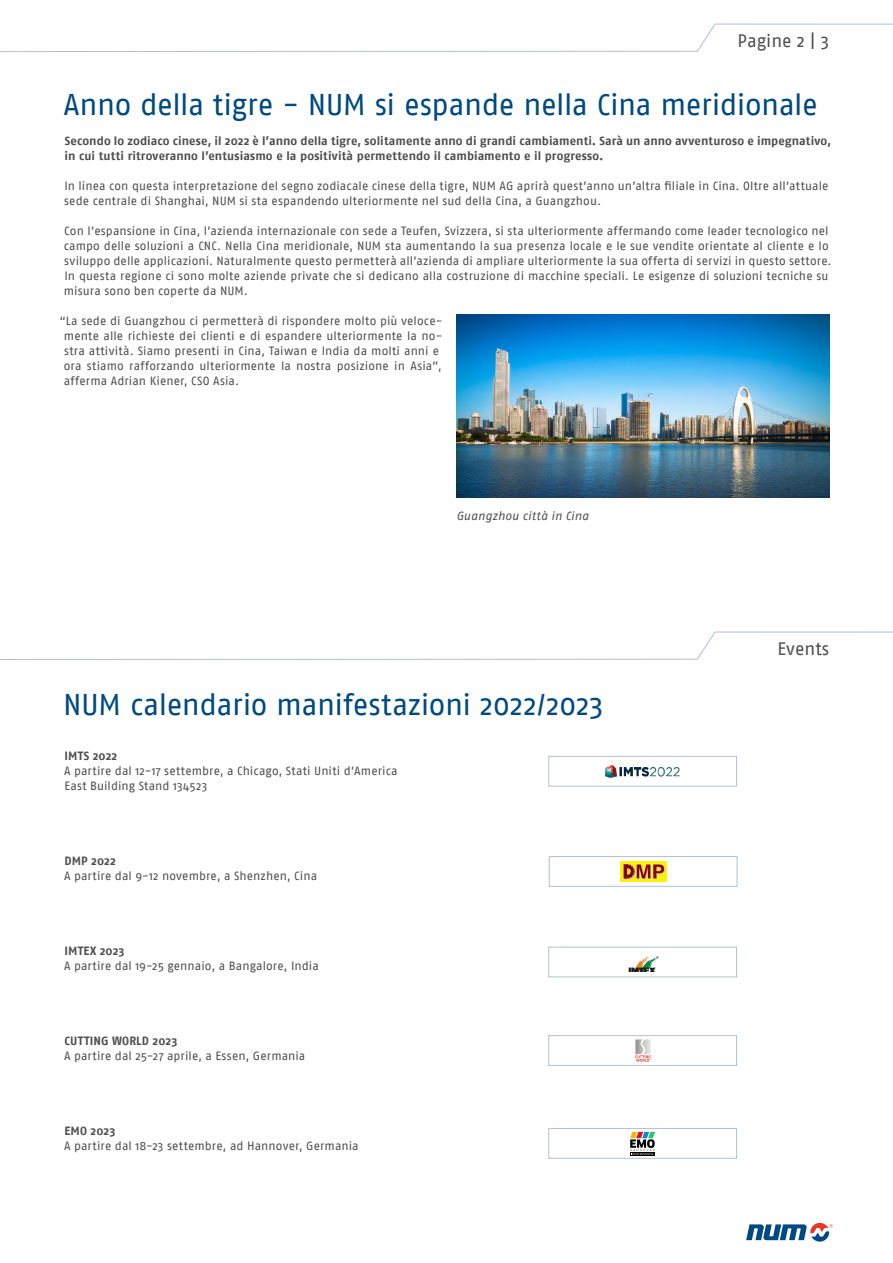
<style>
.page{position:relative;width:893px;height:1263px;background:#fff}
.page>*{position:absolute;margin:0;border:0;box-sizing:border-box;transform-origin:0 0}
.t1{font:30px "Fago No";letter-spacing:-.015em;color:#004a82}
.t2{font:18px "Fago No";color:#4d4f4e}
.t3{font:12px/15px "Fago No";letter-spacing:.01em;color:#4d4f4e}
.t4{font:700 12px/15px "Fago No";letter-spacing:.01em;color:#4d4f4e}
.t5{font:italic 12px "Fago No";letter-spacing:.01em;color:#4d4f4e}
</style>
<div class="page">
<svg style="left:0;top:23px;width:893px;height:29px"></svg>
<svg style="left:0;top:631px;width:893px;height:29px"></svg>
<svg style="left:746px;top:1223px;width:87px;height:18px"></svg>
<div style="left:548px;top:947px;width:189px;height:30px;border:1px solid #b0c5d4"></div>
<img style="left:628px;top:956px;width:31px;height:16px">
<img style="left:457px;top:314px;width:372px;height:184px">
<div style="left:548px;top:756px;width:189px;height:31px;border:1px solid #b0c5d4"></div>
<img style="left:605px;top:764px;width:75px;height:14px">
<div style="left:548px;top:1128px;width:189px;height:31px;border:1px solid #b0c5d4"></div>
<svg style="left:630px;top:1132px;width:25px;height:23px"></svg>
<div style="left:548px;top:1035px;width:189px;height:31px;border:1px solid #b0c5d4"></div>
<img style="left:635px;top:1039px;width:16px;height:23px">
<div style="left:549px;top:856px;width:189px;height:31px;border:1px solid #b0c5d4"></div>
<img style="left:621px;top:861px;width:46px;height:21px">
<h2 class="t2" style="left:737px;top:31px;width:93px">Pagine 2 | 3</h2>
<h1 class="t1" style="left:63px;top:88px;width:756px">Anno della tigre - NUM si espande nella Cina meridionale</h1>
<p class="t4" style="left:65px;top:133px;width:768px">Secondo lo zodiaco cinese, il 2022 è l’anno della tigre, solitamente anno di grandi cambiamenti. Sarà un anno avventuroso e impegnativo, in cui tutti ritroveranno l’entusiasmo e la positività permettendo il cambiamento e il progresso.</p>
<p class="t3" style="left:64px;top:178px;width:766px">In linea con questa interpretazione del segno zodiacale cinese della tigre, NUM AG aprirà quest’anno un’altra filiale in Cina. Oltre all’attuale sede centrale di Shanghai, NUM si sta espandendo ulteriormente nel sud della Cina, a Guangzhou.</p>
<p class="t3" style="left:64px;top:223px;width:769px">Con l’espansione in Cina, l’azienda internazionale con sede a Teufen, Svizzera, si sta ulteriormente affermando come leader tecnologico nel campo delle soluzioni a CNC. Nella Cina meridionale, NUM sta aumentando la sua presenza locale e le sue vendite orientate al cliente e lo sviluppo delle applicazioni. Naturalmente questo permetterà all’azienda di ampliare ulteriormente la sua offerta di servizi in questo settore.<br>In questa regione ci sono molte aziende private che si dedicano alla costruzione di macchine speciali. Le esigenze di soluzioni tecniche su misura sono ben coperte da NUM.</p>
<p class="t3" style="left:64px;top:313px;width:380px;text-indent:-4px">“La sede di Guangzhou ci permetterà di rispondere molto più veloce&shy;mente alle richieste dei clienti e di espandere ulteriormente la no&shy;stra attività. Siamo presenti in Cina, Taiwan e India da molti anni e ora stiamo rafforzando ulteriormente la nostra posizione in Asia”, afferma Adrian Kiener, CSO Asia.</p>
<p class="t5" style="left:456px;top:509px;width:134px">Guangzhou città in Cina</p>
<h1 class="t1" style="left:63px;top:688px;width:542px">NUM calendario manifestazioni 2022/2023</h1>
<p class="t4" style="left:65px;top:748px;width:54px">IMTS 2022</p>
<p class="t3" style="left:64px;top:763px;width:335px">A partire dal 12-17 settembre, a Chicago, Stati Uniti d’America<br>East Building Stand 134523</p>
<p class="t4" style="left:65px;top:853px;width:53px">DMP 2022</p>
<p class="t3" style="left:64px;top:868px;width:255px">A partire dal 9-12 novembre, a Shenzhen, Cina</p>
<p class="t4" style="left:65px;top:943px;width:61px">IMTEX 2023</p>
<p class="t3" style="left:64px;top:958px;width:256px">A partire dal 19-25 gennaio, a Bangalore, India</p>
<p class="t4" style="left:65px;top:1033px;width:114px">CUTTING WORLD 2023</p>
<p class="t3" style="left:64px;top:1048px;width:243px">A partire dal 25-27 aprile, a Essen, Germania</p>
<p class="t4" style="left:65px;top:1123px;width:52px">EMO 2023</p>
<p class="t3" style="left:64px;top:1138px;width:296px">A partire dal 18-23 settembre, ad Hannover, Germania</p>
<h2 class="t2" style="left:778px;top:639px;width:53px">Events</h2>
</div>
